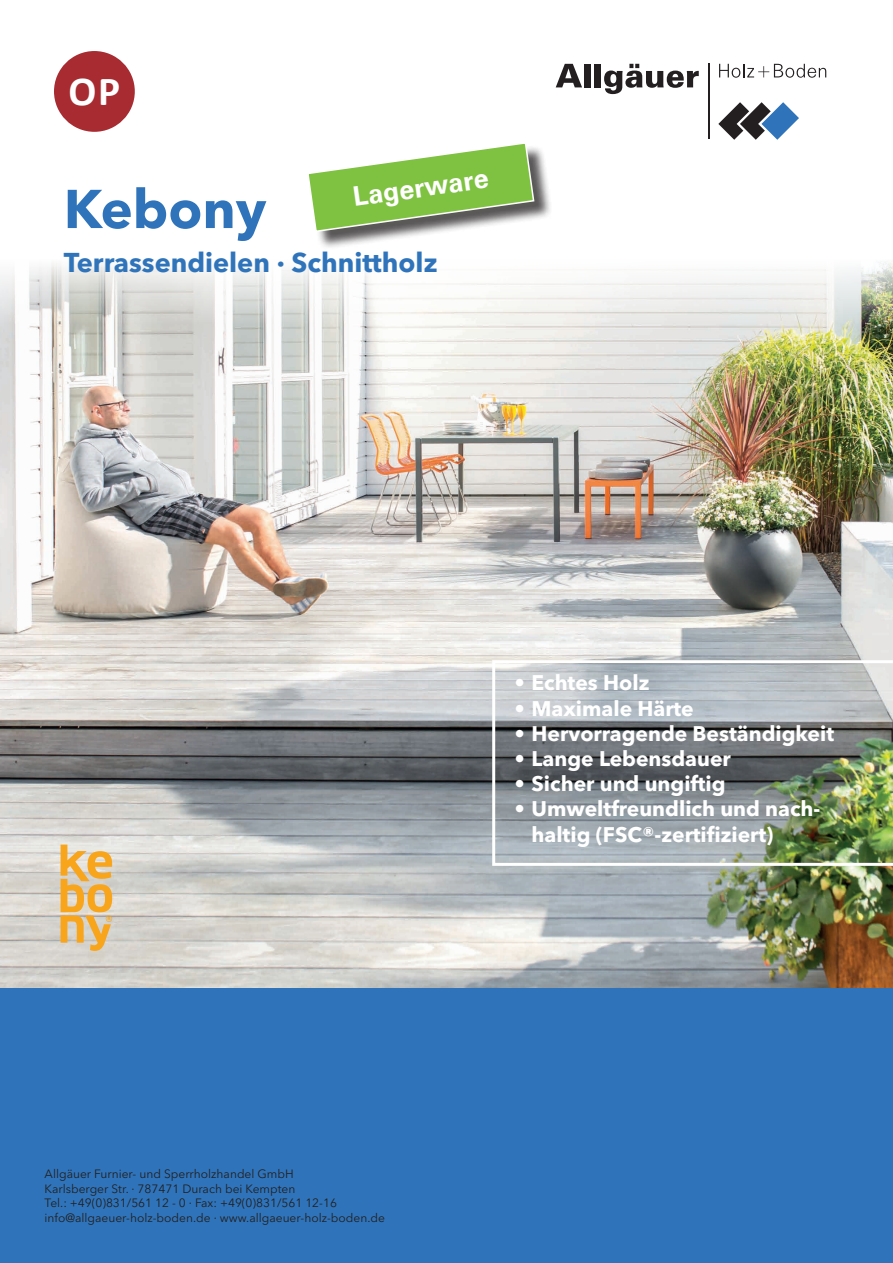
<style>
.page{position:relative;width:893px;height:1263px;background:#fff}
.page>*{position:absolute;margin:0;border:0;box-sizing:border-box;transform-origin:0 0}
.t1{font:700 54px "Avenir Next LT Pro";color:#2f74ba}
.t2{font:700 41.4px "Calibri";color:#fff}
.t3{font:700 27px "Avenir Next LT Pro";color:#2f74ba}
.t4{font:700 27px "Univers";color:#fff}
.t5{font:700 21px/25.2px "Avenir Next LT Pro";color:#fff}
.t6{font:12px/14.4px "Avenir Next LT Pro";color:#231f20}
</style>
<div class="page">
<img style="left:0;top:262px;width:893px;height:727px">
<div style="left:0;top:989px;width:893px;height:274px;background:#2f74ba"></div>
<svg style="left:556px;top:64px;width:26px;height:23px"></svg>
<div style="left:584px;top:64px;width:6px;height:23px;background:#231f20"></div>
<div style="left:595px;top:64px;width:6px;height:23px;background:#231f20"></div>
<svg style="left:604px;top:64px;width:95px;height:30px"></svg>
<svg style="left:719px;top:64px;width:107px;height:14px"></svg>
<hr style="left:708px;top:64px;width:1px;height:75px;background:#231f20">
<svg style="left:718px;top:102px;width:81px;height:38px"></svg>
<div style="left:310px;top:145px;width:242px;height:105px;background:#231f20;opacity:.75"></div>
<svg style="left:309px;top:144px;width:226px;height:89px"></svg>
<img style="left:492px;top:660px;width:401px;height:206px">
<svg style="left:61px;top:844px;width:51px;height:107px;background:#e8be79"></svg>
<div style="left:54px;top:51px;width:81px;height:81px;background:#a72b30;border-radius:50%"></div>
<h2 class="t2" style="left:69px;top:62px;width:53px">OP</h2>
<h3 class="t4" style="left:351px;top:181px;width:138px;rotate:-8deg">Lagerware</h3>
<h1 class="t1" style="left:64px;top:176px;width:204px">Kebony</h1>
<h3 class="t3" style="left:64px;top:246px;width:375px">Terrassendielen · Schnittholz</h3>
<p class="t6" style="left:45px;top:1167px;width:342px">Allgäuer Furnier- und Sperrholzhandel GmbH<br>Karlsberger Str. · 787471 Durach bei Kempten<br>Tel.: +49(0)831/561 12 - 0 · Fax: +49(0)831/561 12-16 info@allgaeuer-holz-boden.de · www.allgaeuer-holz-boden.de</p>
<h3 class="t5" style="left:514px;top:670px;width:136px">• Echtes Holz</h3>
<h3 class="t5" style="left:514px;top:695px;width:181px">• Maximale Härte</h3>
<h3 class="t5" style="left:514px;top:721px;width:321px">• Hervorragende Beständigkeit</h3>
<h3 class="t5" style="left:514px;top:746px;width:218px">• Lange Lebensdauer</h3>
<h3 class="t5" style="left:514px;top:771px;width:212px">• Sicher und ungiftig</h3>
<h3 class="t5" style="left:531px;top:796px;width:290px;text-indent:-17px">• Umweltfreundlich und nach&shy;haltig (FSC®-zertifiziert)</h3>
</div>
